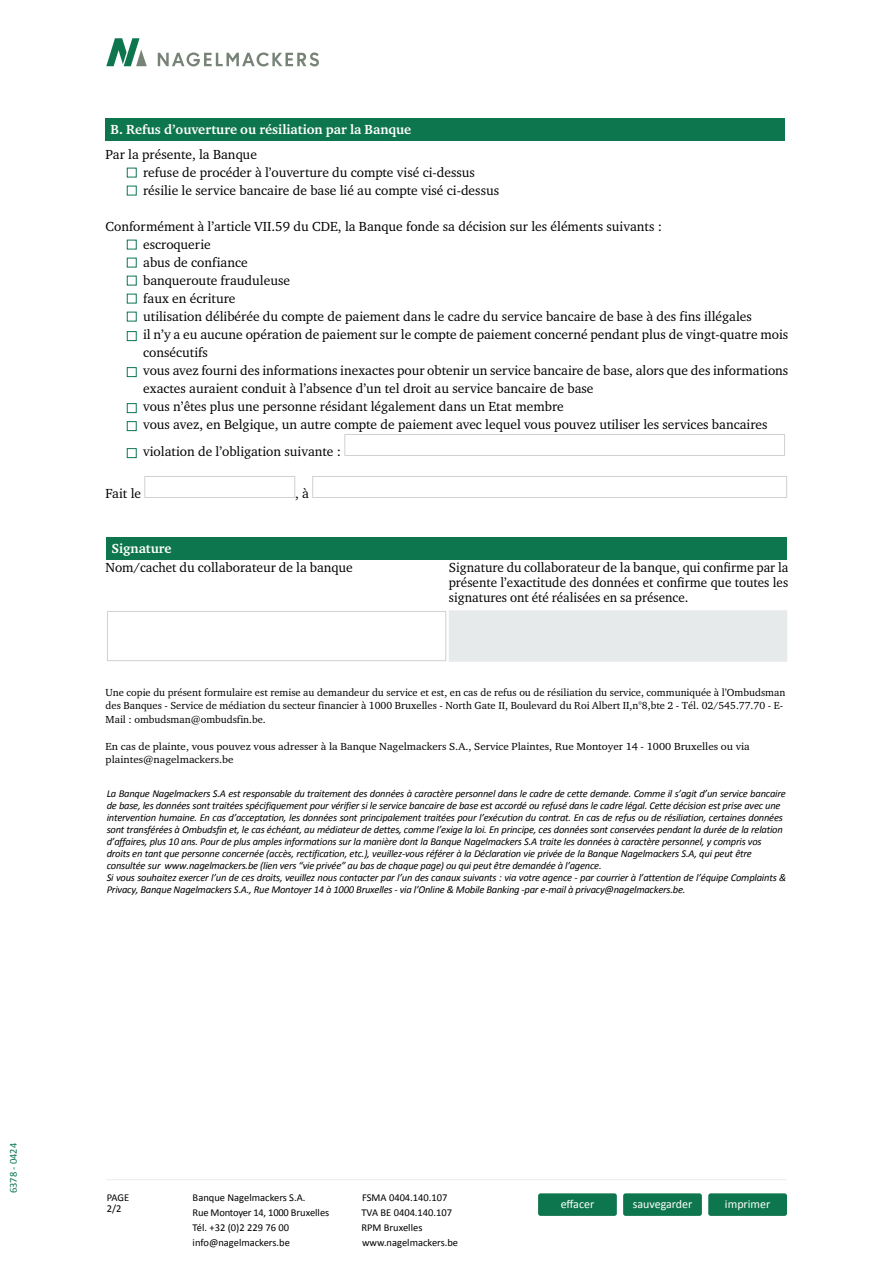
<style>
.page{position:relative;width:893px;height:1263px;background:#fff}
.page>*{position:absolute;margin:0;border:0;box-sizing:border-box;transform-origin:0 0}
.t1{font:13.5px/18px "Charter ITC Pro";color:#000}
.t2{font:700 13.5px "Charter ITC Pro";color:#fff}
.t3{font:12px "Calibri";color:#fff}
.t4{font:italic 10.5px/12px "Calibri";letter-spacing:-.02em;color:#000}
.t5{font:10.5px/13.5px "Charter ITC Pro";color:#000}
.t6{font:10.5px/13.5px "Charter ITC Pro";color:#000;scale:1.05 1}
.t7{font:10.5px "Calibri";color:#000}
.t8{font:10.5px/15.1px "Calibri";letter-spacing:-.02em;color:#000}
.t9{font:10.5px "Calibri";color:#0e764e}
</style>
<div class="page">
<div style="left:106px;top:537px;width:681px;height:22px;background:#0e764e"></div>
<div style="left:107px;top:611px;width:339px;height:50px;border:1px solid #ced2d5"></div>
<div style="left:449px;top:610px;width:338px;height:52px;background:#e7eaeb"></div>
<hr style="left:106px;top:1179px;width:681px;height:1px;background:#eaeced">
<div style="left:538px;top:1193px;width:79px;height:23px;background:#0e764e;border-radius:3px"></div>
<div style="left:623px;top:1193px;width:79px;height:23px;background:#0e764e;border-radius:3px"></div>
<div style="left:708px;top:1193px;width:79px;height:23px;background:#0e764e;border-radius:3px"></div>
<div style="left:106px;top:119px;width:679px;height:22px;background:#0e764e"></div>
<div style="left:127px;top:331px;width:10px;height:10px;background:#fff;border:1px solid #0e764e"></div>
<div style="left:127px;top:367px;width:10px;height:10px;background:#fff;border:1px solid #0e764e"></div>
<div style="left:127px;top:403px;width:10px;height:10px;background:#fff;border:1px solid #0e764e"></div>
<div style="left:127px;top:421px;width:10px;height:10px;background:#fff;border:1px solid #0e764e"></div>
<div style="left:127px;top:448px;width:10px;height:10px;background:#fff;border:1px solid #0e764e"></div>
<div style="left:344px;top:434px;width:441px;height:22px;border:1px solid #ced2d5"></div>
<div style="left:144px;top:476px;width:151px;height:22px;border:1px solid #ced2d5"></div>
<div style="left:312px;top:476px;width:475px;height:22px;border:1px solid #ced2d5"></div>
<svg style="left:106px;top:38px;width:41px;height:28px"></svg>
<svg style="left:158px;top:52px;width:161px;height:14px"></svg>
<p class="t2" style="left:110px;top:121px;width:302px">B. Refus d’ouverture ou résiliation par la Banque</p>
<p class="t1" style="left:143px;top:145px;width:357px;text-indent:-38px">Par la présente, la Banque<br>refuse de procéder à l’ouverture du compte visé ci-dessus résilie le service bancaire de base lié au compte visé ci-dessus</p>
<p class="t1" style="left:143px;top:217px;width:647px;text-indent:-38px">Conformément à l’article VII.59 du CDE, la Banque fonde sa décision sur les éléments suivants :<br>escroquerie<br>abus de confiance<br>banqueroute frauduleuse<br>faux en écriture<br>utilisation délibérée du compte de paiement dans le cadre du service bancaire de base à des fins illégales<br>il n’y a eu aucune opération de paiement sur le compte de paiement concerné pendant plus de vingt-quatre mois consécutifs<br>vous avez fourni des informations inexactes pour obtenir un service bancaire de base, alors que des informations exactes auraient conduit à l’absence d’un tel droit au service bancaire de base<br>vous n’êtes plus une personne résidant légalement dans un Etat membre<br>vous avez, en Belgique, un autre compte de paiement avec lequel vous pouvez utiliser les services bancaires</p>
<p class="t1" style="left:143px;top:442px;width:199px">violation de l’obligation suivante :</p>
<p class="t1" style="left:106px;top:484px;width:37px">Fait le</p>
<p class="t1" style="left:295px;top:484px;width:15px">, à</p>
<p class="t2" style="left:111px;top:540px;width:62px">Signature</p>
<p class="t1" style="left:106px;top:558px;width:249px">Nom/cachet du collaborateur de la banque</p>
<p class="t1" style="left:449px;top:560px;width:341px;line-height:15px;text-align:justify">Signature du collaborateur de la banque, qui confirme par la présente l’exactitude des données et confirme que toutes les signatures ont été réalisées en sa présence.</p>
<p class="t5" style="left:106px;top:685px;width:681px">Une copie du présent formulaire est remise au demandeur du service et est, en cas de refus ou de résiliation du service, communiquée à l’Ombudsman des Banques - Service de médiation du secteur financier à 1000 Bruxelles - North Gate II, Boulevard du Roi Albert II,n°8,bte 2 - Tél. 02/545.77.70 - E-<br>Mail : ombudsman@ombudsfin.be.</p>
<p class="t6" style="left:106px;top:739px;width:615px">En cas de plainte, vous pouvez vous adresser à la Banque Nagelmackers S.A., Service Plaintes, Rue Montoyer 14 - 1000 Bruxelles ou via plaintes@nagelmackers.be</p>
<p class="t4" style="left:107px;top:787px;width:681px">La Banque Nagelmackers S.A est responsable du traitement des données à caractère personnel dans le cadre de cette demande. Comme il s’agit d’un service bancaire de base, les données sont traitées spécifiquement pour vérifier si le service bancaire de base est accordé ou refusé dans le cadre légal. Cette décision est prise avec une intervention humaine. En cas d’acceptation, les données sont principalement traitées pour l’exécution du contrat. En cas de refus ou de résiliation, certaines données sont transférées à Ombudsfin et, le cas échéant, au médiateur de dettes, comme l’exige la loi. En principe, ces données sont conservées pendant la durée de la relation d’affaires, plus 10 ans. Pour de plus amples informations sur la manière dont la Banque Nagelmackers S.A traite les données à caractère personnel, y compris vos droits en tant que personne concernée (accès, rectification, etc.), veuillez-vous référer à la Déclaration vie privée de la Banque Nagelmackers S.A, qui peut être consultée sur www.nagelmackers.be (lien vers “vie privée” au bas de chaque page) ou qui peut être demandée à l’agence.<br>Si vous souhaitez exercer l’un de ces droits, veuillez nous contacter par l’un des canaux suivants : via votre agence - par courrier à l’attention de l’équipe Complaints &amp; Privacy, Banque Nagelmackers S.A., Rue Montoyer 14 à 1000 Bruxelles - via l’Online &amp; Mobile Banking -par e-mail à privacy@nagelmackers.be.</p>
<p class="t9" style="left:6px;top:1193px;width:52px;rotate:-90deg">6378 - 0424</p>
<p class="t7" style="left:193px;top:1190px;width:114px">Banque Nagelmackers S.A.</p>
<p class="t7" style="left:107px;top:1190px;width:24px">PAGE</p>
<p class="t7" style="left:362px;top:1190px;width:87px">FSMA 0404.140.107</p>
<p class="t7" style="left:107px;top:1201px;width:16px">2/2</p>
<p class="t7" style="left:361px;top:1205px;width:92px">TVA BE 0404.140.107</p>
<p class="t8" style="left:193px;top:1205px;width:138px">Rue Montoyer 14, 1000 Bruxelles<br>Tél. +32 (0)2 229 76 00</p>
<p class="t7" style="left:361px;top:1220px;width:63px">RPM Bruxelles</p>
<p class="t7" style="left:193px;top:1235px;width:99px">info@nagelmackers.be</p>
<p class="t7" style="left:362px;top:1235px;width:98px">www.nagelmackers.be</p>
<p class="t3" style="left:561px;top:1196px;width:35px">effacer</p>
<p class="t3" style="left:633px;top:1196px;width:61px">sauvegarder</p>
<p class="t3" style="left:725px;top:1196px;width:47px">imprimer</p>
</div>
